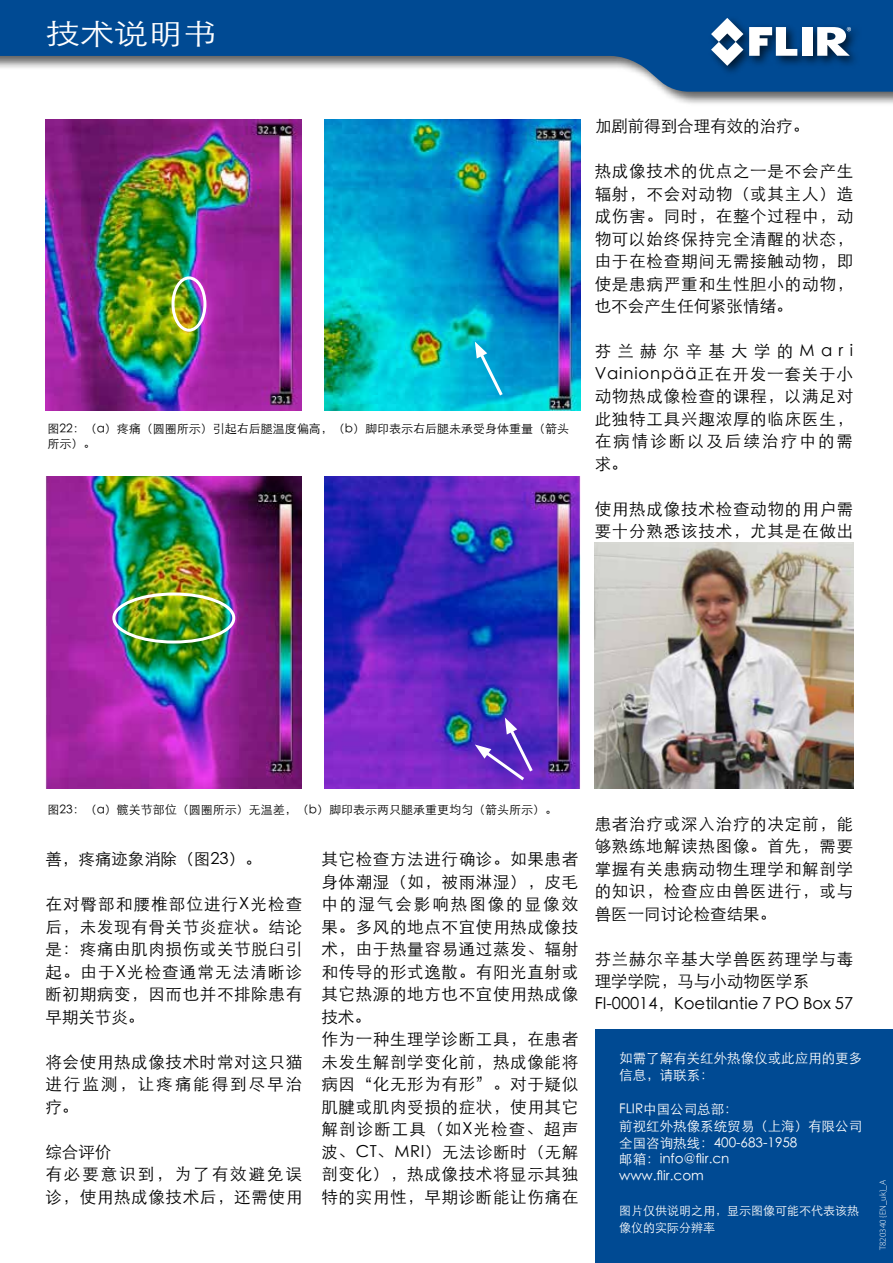
<style>
.page{position:relative;width:893px;height:1263px;background:#fff}
.page>*{position:absolute;margin:0;border:0;box-sizing:border-box;transform-origin:0 0}
.t1{font:300 28.5px "ST Heiti SC";color:#fff;scale:1.2 1}
.t2{font:300 16.5px/22.5px "ST Heiti SC";letter-spacing:.04em;color:#000;text-align:justify}
.t3{font:300 16.5px/22.5px "ST Heiti SC";color:#000}
.t4{font:300 13.5px/17px "ST Heiti SC";color:#fff}
.t5{font:300 12px/15px "ST Heiti SC";color:#000}
.t6{font:300 12px/16.8px "ST Heiti SC";color:#fff}
.t7{font:300 9px "Myriad Pro";color:#fff}
</style>
<div class="page">
<div style="left:0;top:0;width:893px;height:106px;background:#000;opacity:.6"></div>
<svg style="left:0;top:0;width:893px;height:92px;fill:#004a93"></svg>
<div style="left:708px;top:15px;width:155px;height:62px;background:#000;opacity:.66"></div>
<svg style="left:749px;top:27px;width:48px;height:29px"></svg>
<div style="left:802px;top:27px;width:10px;height:29px;background:#fff"></div>
<svg style="left:711px;top:18px;width:32px;height:48px"></svg>
<svg style="left:817px;top:27px;width:34px;height:29px"></svg>
<div style="left:595px;top:1029px;width:298px;height:234px;background:#004a93"></div>
<img style="left:46px;top:119px;width:255px;height:292px">
<img style="left:46px;top:476px;width:255px;height:313px">
<img style="left:325px;top:119px;width:255px;height:292px">
<img style="left:325px;top:476px;width:255px;height:313px">
<img style="left:595px;top:543px;width:258px;height:246px">
<div style="left:172px;top:276px;width:34px;height:56px;border:3px solid #fff;border-radius:50%"></div>
<div style="left:112px;top:592px;width:123px;height:51px;border:3px solid #fff;border-radius:50%"></div>
<svg style="left:475px;top:341px;width:30px;height:58px;background:#21aed8"></svg>
<svg style="left:475px;top:717px;width:60px;height:66px;background:#6a3dc5"></svg>
<h1 class="t1" style="left:46px;top:9px;width:144px">技术说明书</h1>
<p class="t5" style="left:47px;top:420px;width:523px">图22：（a）疼痛（圆圈所示）引起右后腿温度偏高，（b）脚印表示右后腿未承受身体重量（箭头所示）。</p>
<p class="t3" style="left:595px;top:113px;width:216px">加剧前得到合理有效的治疗。</p>
<p class="t2" style="left:595px;top:158px;width:260px">热成像技术的优点之一是不会产生辐射，不会对动物（或其主人）造成伤害。同时，在整个过程中，动物可以始终保持完全清醒的状态，由于在检查期间无需接触动物，即使是患病严重和生性胆小的动物，也不会产生任何紧张情绪。</p>
<p class="t2" style="left:595px;top:338px;width:260px">芬兰赫尔辛基大学的Mari Vainionpää正在开发一套关于小动物热成像检查的课程，以满足对此独特工具兴趣浓厚的临床医生，在病情诊断以及后续治疗中的需求。</p>
<p class="t2" style="left:595px;top:496px;width:260px">使用热成像技术检查动物的用户需要十分熟悉该技术，尤其是在做出</p>
<p class="t5" style="left:47px;top:801px;width:511px">图23：（a）髋关节部位（圆圈所示）无温差，（b）脚印表示两只腿承重更均匀（箭头所示）。</p>
<p class="t3" style="left:45px;top:846px;width:218px">善，疼痛迹象消除（图23）。</p>
<p class="t2" style="left:45px;top:891px;width:258px">在对臀部和腰椎部位进行X光检查后，未发现有骨关节炎症状。结论是：疼痛由肌肉损伤或关节脱臼引起。由于X光检查通常无法清晰诊断初期病变，因而也并不排除患有早期关节炎。</p>
<p class="t2" style="left:45px;top:1049px;width:258px">将会使用热成像技术时常对这只猫进行监测，让疼痛能得到尽早治疗。</p>
<p class="t2" style="left:45px;top:1139px;width:258px;text-align:left">综合评价<br>有必要意识到，为了有效避免误诊，使用热成像技术后，还需使用</p>
<p class="t2" style="left:321px;top:846px;width:258px;text-align:left">其它检查方法进行确诊。如果患者身体潮湿（如，被雨淋湿），皮毛中的湿气会影响热图像的显像效果。多风的地点不宜使用热成像技术，由于热量容易通过蒸发、辐射和传导的形式逸散。有阳光直射或其它热源的地方也不宜使用热成像技术。<br>作为一种生理学诊断工具，在患者未发生解剖学变化前，热成像能将病因“化无形为有形”。对于疑似肌腱或肌肉受损的症状，使用其它解剖诊断工具（如X光检查、超声波、CT、MRI）无法诊断时（无解剖变化），热成像技术将显示其独特的实用性，早期诊断能让伤痛在</p>
<p class="t2" style="left:595px;top:811px;width:260px">患者治疗或深入治疗的决定前，能够熟练地解读热图像。首先，需要掌握有关患病动物生理学和解剖学的知识，检查应由兽医进行，或与兽医一同讨论检查结果。</p>
<p class="t3" style="left:595px;top:946px;width:260px">芬兰赫尔辛基大学兽医药理学与毒理学学院，马与小动物医学系<br>FI-00014，Koetilantie 7 PO Box 57</p>
<p class="t4" style="left:619px;top:1048px;width:244px">如需了解有关红外热像仪或此应用的更多信息，请联系：</p>
<p class="t4" style="left:619px;top:1099px;width:244px">FLIR中国公司总部：<br>前视红外热像系统贸易（上海）有限公司全国咨询热线：400-683-1958<br>邮箱：info@flir.cn<br>www.flir.com</p>
<p class="t6" style="left:619px;top:1201px;width:241px">图片仅供说明之用，显示图像可能不代表该热像仪的实际分辨率</p>
<p class="t7" style="left:877px;top:1250px;width:72px;rotate:-90deg">T820340 {EN_uk}_A</p>
</div>
